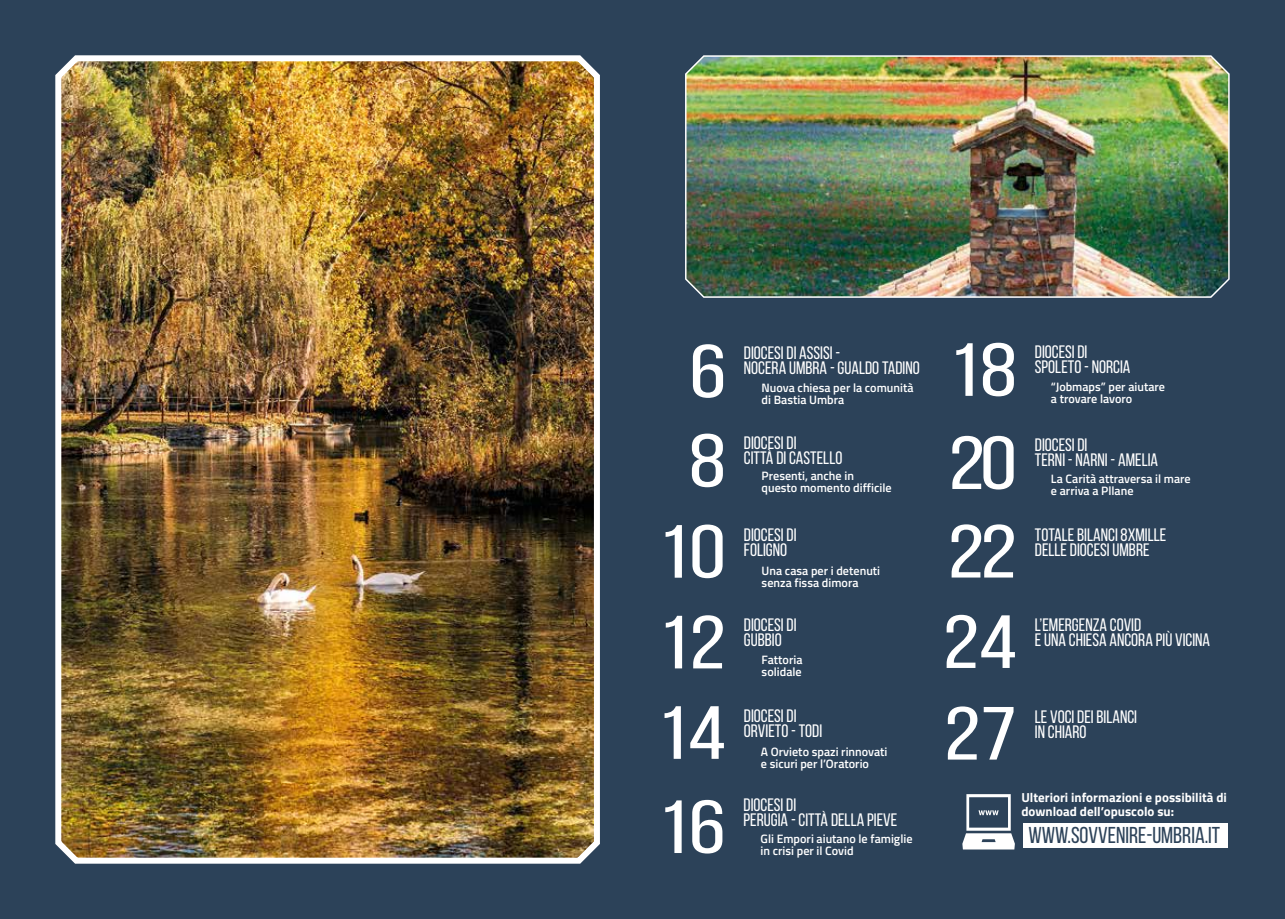
<style>
.page{position:relative;width:1285px;height:919px;background:#fff}
.page>*{position:absolute;margin:0;border:0;box-sizing:border-box;transform-origin:0 0}
.t1{font:75.15px/91.5px "Bebas Neue";color:#fff;scale:1.25 1}
.t2{font:22.95px "Bebas Neue";color:#2c4259}
.t3{font:18px/15px "Bebas Neue";color:#fff}
.t4{font:700 13.05px/14.1px "Titillium Web";color:#fff}
.t5{font:600 12.15px/12px "Titillium Web";color:#fff}
</style>
<div class="page">
<div style="left:0;top:0;width:629px;height:918px;background:#2c4259"></div>
<img style="left:52px;top:50px;width:551px;height:816px">
<div style="left:631px;top:0;width:643px;height:918px;background:#2c4259"></div>
<img style="left:685px;top:55px;width:545px;height:243px">
<svg style="left:962px;top:794px;width:52px;height:55px"></svg>
<div style="left:1022px;top:823px;width:205px;height:24px;background:#fff"></div>
<h1 class="t1" style="left:689px;top:325px;width:31px">6</h1>
<h1 class="t1" style="left:688px;top:414px;width:31px">8</h1>
<h1 class="t1" style="left:657px;top:505px;width:56px">10</h1>
<h1 class="t1" style="left:657px;top:596px;width:56px">12</h1>
<h1 class="t1" style="left:656px;top:686px;width:57px">14</h1>
<h1 class="t1" style="left:657px;top:780px;width:56px">16</h1>
<p class="t3" style="left:743px;top:344px;width:177px">DIOCESI DI ASSISI -<br>NOCERA UMBRA - GUALDO TADINO</p>
<p class="t5" style="left:761px;top:381px;width:153px">Nuova chiesa per la comunità di Bastia Umbra</p>
<p class="t3" style="left:743px;top:435px;width:100px">DIOCESI DI<br>CITTÀ DI CASTELLO</p>
<p class="t5" style="left:761px;top:469px;width:131px">Presenti, anche in questo momento difficile</p>
<p class="t3" style="left:743px;top:527px;width:54px">DIOCESI DI<br>FOLIGNO</p>
<p class="t5" style="left:761px;top:564px;width:120px">Una casa per i detenuti senza fissa dimora</p>
<p class="t3" style="left:743px;top:617px;width:54px">DIOCESI DI<br>GUBBIO</p>
<p class="t5" style="left:761px;top:653px;width:42px">Fattoria solidale</p>
<p class="t3" style="left:743px;top:708px;width:80px">DIOCESI DI<br>ORVIETO - TODI</p>
<p class="t5" style="left:760px;top:744px;width:128px">A Orvieto spazi rinnovati e sicuri per l’Oratorio</p>
<p class="t3" style="left:743px;top:796px;width:155px">DIOCESI DI<br>PERUGIA - CITTÀ DELLA PIEVE</p>
<p class="t5" style="left:760px;top:831px;width:153px">Gli Empori aiutano le famiglie in crisi per il Covid</p>
<h1 class="t1" style="left:948px;top:323px;width:56px">18</h1>
<h1 class="t1" style="left:948px;top:416px;width:56px">20</h1>
<h1 class="t1" style="left:947px;top:505px;width:57px">22</h1>
<h1 class="t1" style="left:942px;top:595px;width:61px">24<br>27</h1>
<p class="t3" style="left:1034px;top:344px;width:97px">DIOCESI DI<br>SPOLETO - NORCIA</p>
<p class="t5" style="left:1050px;top:380px;width:116px">“Jobmaps” per aiutare a trovare lavoro</p>
<p class="t3" style="left:1034px;top:437px;width:125px">DIOCESI DI<br>TERNI - NARNI - AMELIA</p>
<p class="t5" style="left:1050px;top:472px;width:141px">La Carità attraversa il mare e arriva a Pllane</p>
<p class="t3" style="left:1034px;top:527px;width:133px">TOTALE BILANCI 8XMILLE<br>DELLE DIOCESI UMBRE</p>
<p class="t3" style="left:1034px;top:617px;width:177px">L’EMERGENZA COVID<br>E UNA CHIESA ANCORA PIÙ VICINA</p>
<p class="t3" style="left:1034px;top:708px;width:104px">LE VOCI DEI BILANCI<br>IN CHIARO</p>
<p class="t4" style="left:1021px;top:789px;width:207px">Ulteriori informazioni e possibilità di download dell’opuscolo su:</p>
<p class="t2" style="left:1028px;top:822px;width:193px">WWW.SOVVENIRE-UMBRIA.IT</p>
</div>
